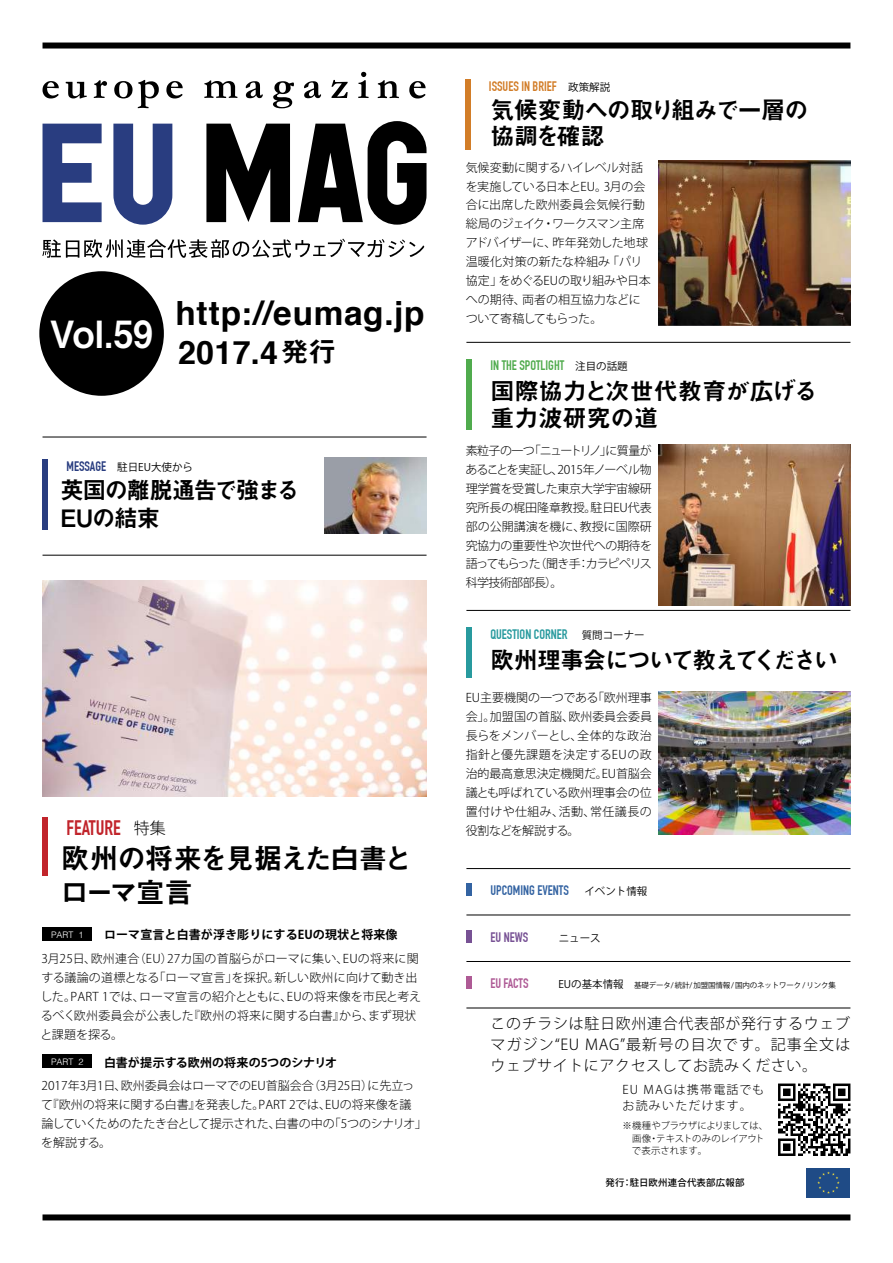
<style>
.page{position:relative;width:893px;height:1263px;background:#fff}
.page>*{position:absolute;margin:0;border:0;box-sizing:border-box;transform-origin:0 0}
.t1{font:37.5px "Midashi Go Pro MB31";color:#fff;scale:.95 1}
.t2{font:700 33.3px "Helvetica";letter-spacing:.02em;color:#000}
.t3{font:28.5px/34.2px "Midashi Go Pro MB31";letter-spacing:-.065em;color:#000}
.t4{font:24px/27.9px "Midashi Go Pro MB31";letter-spacing:-.04em;color:#000}
.t5{font:24px/27.3px "Midashi Go Pro MB31";color:#000}
.t6{font:24px "Midashi Go Pro MB31";letter-spacing:-.08em;color:#000}
.t7{font:20.55px "DIN Engschrift Std";color:#c1242b}
.t8{font:300 15px/21px "Koz Go Pro";letter-spacing:.04em;color:#000;text-align:justify}
.t9{font:13.5px "DIN Engschrift Std";color:#3363a2}
.t10{font:13.5px "DIN Engschrift Std";color:#289a9e}
.t11{font:13.5px "DIN Engschrift Std";color:#d27d28}
.t12{font:13.5px "DIN Engschrift Std";color:#50ab4d}
.t13{font:13.5px "DIN Engschrift Std";color:#ae5a95}
.t14{font:13.5px "DIN Engschrift Std";color:#775194}
.t15{font:300 12px/18.9px "Koz Go Pro";letter-spacing:-.01em;color:#000;text-align:justify}
.t16{font:300 12px/18.9px "Koz Go Pro";letter-spacing:.01em;color:#000}
.t17{font:700 12px "Koz Go Pro";letter-spacing:.01em;color:#000}
.t18{font:300 12px/16.5px "Koz Go Pro";letter-spacing:.1em;color:#000}
.t19{font:10.5px "Koz Go Pro";color:#000}
.t20{font:300 9.3px "Koz Go Pro";letter-spacing:-.02em;color:#000}
.t21{font:500 9.3px "Koz Go Pro";letter-spacing:.03em;color:#000}
.t22{font:300 9px "Helvetica";color:#fff}
.t23{font:7.5px "Koz Go Pro";letter-spacing:-.025em;color:#000}
.s1{font-family:"DIN Engschrift Std";font-size:13.5px;color:#293d80}
.s2{font-family:"Koz Go Pr 6 N";font-weight:300;font-size:16.05px;color:#000}
.s3{font-family:"Koz Go Pro";font-size:10.5px;color:#000}
.s4{font-size:10.5px}
</style>
<div class="page">
<div style="left:43px;top:43px;width:807px;height:6px;background:#000"></div>
<div style="left:43px;top:1214px;width:807px;height:6px;background:#000"></div>
<div style="left:39px;top:271px;width:125px;height:125px;background:#000;border-radius:50%"></div>
<svg style="left:43px;top:124px;width:59px;height:98px"></svg>
<svg style="left:113px;top:124px;width:59px;height:101px"></svg>
<svg style="left:206px;top:124px;width:84px;height:98px"></svg>
<svg style="left:298px;top:121px;width:128px;height:104px"></svg>
<svg style="left:43px;top:81px;width:16px;height:17px"></svg>
<svg style="left:66px;top:82px;width:21px;height:16px"></svg>
<svg style="left:94px;top:80px;width:13px;height:18px"></svg>
<svg style="left:114px;top:80px;width:45px;height:28px"></svg>
<svg style="left:166px;top:81px;width:17px;height:17px"></svg>
<svg style="left:204px;top:80px;width:33px;height:18px"></svg>
<svg style="left:246px;top:81px;width:17px;height:17px"></svg>
<svg style="left:273px;top:81px;width:21px;height:27px"></svg>
<svg style="left:304px;top:81px;width:17px;height:17px"></svg>
<svg style="left:331px;top:80px;width:17px;height:18px"></svg>
<svg style="left:358px;top:72px;width:11px;height:26px"></svg>
<svg style="left:378px;top:80px;width:21px;height:18px"></svg>
<svg style="left:409px;top:81px;width:17px;height:17px"></svg>
<svg style="left:42px;top:239px;width:382px;height:19px"></svg>
<svg style="left:778px;top:1083px;width:72px;height:73px"></svg>
<hr style="left:466px;top:342px;width:384px;height:1px;background:#000">
<div style="left:43px;top:459px;width:5px;height:71px;background:#293d80"></div>
<div style="left:466px;top:884px;width:6px;height:12px;background:#3363a2"></div>
<div style="left:466px;top:930px;width:6px;height:12px;background:#775194"></div>
<div style="left:466px;top:977px;width:6px;height:12px;background:#ae5a95"></div>
<hr style="left:43px;top:555px;width:384px;height:1px;background:#000">
<hr style="left:43px;top:437px;width:384px;height:1px;background:#000">
<div style="left:466px;top:359px;width:6px;height:71px;background:#50ab4d"></div>
<hr style="left:466px;top:610px;width:384px;height:1px;background:#000">
<div style="left:466px;top:627px;width:6px;height:51px;background:#289a9e"></div>
<hr style="left:466px;top:868px;width:384px;height:1px;background:#000">
<hr style="left:466px;top:915px;width:384px;height:1px;background:#000">
<hr style="left:466px;top:961px;width:384px;height:1px;background:#000">
<hr style="left:466px;top:1008px;width:384px;height:1px;background:#000">
<div style="left:806px;top:1168px;width:44px;height:29px;background:#1f4b86"></div>
<svg style="left:817px;top:1171px;width:23px;height:23px"></svg>
<div style="left:43px;top:927px;width:49px;height:14px;background:#000"></div>
<div style="left:43px;top:1055px;width:49px;height:13px;background:#000"></div>
<img style="left:325px;top:457px;width:102px;height:76px">
<div style="left:43px;top:818px;width:5px;height:58px;background:#c1242b"></div>
<img style="left:43px;top:580px;width:384px;height:216px">
<img style="left:658px;top:161px;width:192px;height:164px">
<img style="left:658px;top:444px;width:192px;height:161px">
<img style="left:658px;top:692px;width:192px;height:142px">
<div style="left:466px;top:80px;width:5px;height:70px;background:#d27d28"></div>
<h2 class="t2" style="left:176px;top:287px;width:250px">http://eumag.jp</h2>
<h1 class="t1" style="left:50px;top:304px;width:303px">Vol.59 <sub>2017.4</sub><sub>発行</sub></h1>
<p class="t19" style="left:67px;top:460px;width:128px"><span class="s1">MESSAGE</span> 駐日EU大使から</p>
<h3 class="t4" style="left:60px;top:473px;width:241px">英国の離脱通告で強まる<br>EUの結束</h3>
<h3 class="t7" style="left:67px;top:816px;width:101px">FEATURE <span class="s2">特集</span></h3>
<h3 class="t3" style="left:60px;top:837px;width:354px">欧州の将来を見据えた白書とローマ宣言</h3>
<p class="t22" style="left:51px;top:927px;width:34px">PART 1</p>
<p class="t17" style="left:104px;top:927px;width:295px">ローマ宣言と白書が浮き彫りにするEUの現状と将来像</p>
<p class="t16" style="left:40px;top:949px;width:382px">3月25日、欧州連合（EU）27カ国の首脳らがローマに集い、EUの将来に関する議論の道標となる「ローマ宣言」を採択。新しい欧州に向けて動き出した。PART 1では、ローマ宣言の紹介とともに、EUの将来像を市民と考えるべく欧州委員会が公表した『欧州の将来に関する白書』から、まず現状と課題を探る。</p>
<p class="t22" style="left:51px;top:1054px;width:34px">PART 2</p>
<p class="t17" style="left:104px;top:1054px;width:235px">白書が提示する欧州の将来の5つのシナリオ</p>
<p class="t15" style="left:41px;top:1077px;width:387px;text-align:left">2017年3月1日、欧州委員会はローマでのEU首脳会合（3月25日）に先立って『欧州の将来に関する白書』を発表した。PART 2では、EUの将来像を議<br>論していくためのたたき台として提示された、白書の中の「5つのシナリオ」を解説する。</p>
<p class="t11" style="left:489px;top:79px;width:123px">ISSUES IN BRIEF <span class="s3">政策解説</span></p>
<h3 class="t4" style="left:490px;top:94px;width:320px;line-height:25.8px">気候変動への取り組みで一層の協調を確認</h3>
<p class="t15" style="left:466px;top:158px;width:187px;text-align:left">気候変動に関するハイレベル対話を実施している日本とEU。3月の会合に出席した欧州委員会気候行動総局のジェイク・ワークスマン主席アドバイザーに、昨年発効した地球温暖化対策の新たな枠組み「パリ協定」をめぐるEUの取り組みや日本への期待、両者の相互協力などについて寄稿してもらった。</p>
<p class="t12" style="left:490px;top:358px;width:75px">IN THE SPOTLIGHT</p>
<p class="t19" style="left:575px;top:360px;width:54px">注目の話題</p>
<h3 class="t5" style="left:490px;top:374px;width:329px">国際協力と次世代教育が広げる重力波研究の道</h3>
<p class="t15" style="left:465px;top:441px;width:188px">素粒子の一つ「ニュートリノ」に質量があることを実証し、2015年ノーベル物理学賞を受賞した東京大学宇宙線研究所長の梶田隆章教授。駐日EU代表部の公開講演を機に、教授に国際研究協力の重要性や次世代への期待を語ってもらった（聞き手：カラピペリス科学技術部部長）。</p>
<p class="t10" style="left:490px;top:626px;width:156px">QUESTION CORNER <span class="s3">質問コーナー</span></p>
<h3 class="t6" style="left:490px;top:640px;width:349px">欧州理事会について教えてください</h3>
<p class="t15" style="left:466px;top:689px;width:188px">EU主要機関の一つである「欧州理事会」。加盟国の首脳、欧州委員会委員長らをメンバーとし、全体的な政治指針と優先課題を決定するEUの政治的最高意思決定機関だ。EU首脳会議とも呼ばれている欧州理事会の位置付けや仕組み、活動、常任議長の役割などを解説する。</p>
<p class="t9" style="left:490px;top:883px;width:158px">UPCOMING EVENTS <span class="s3">イベント情報</span></p>
<p class="t14" style="left:490px;top:929px;width:39px">EU NEWS</p>
<p class="t19" style="left:559px;top:931px;width:43px">ニュース</p>
<p class="t13" style="left:490px;top:976px;width:40px">EU FACTS</p>
<p class="t23" style="left:558px;top:981px;width:279px"><span class="s4">EUの基本情報</span> 基礎データ/統計/加盟国情報 / 国内のネットワーク / リンク集</p>
<p class="t8" style="left:490px;top:1013px;width:361px">このチラシは駐日欧州連合代表部が発行するウェブマガジン“EU MAG”最新号の目次です。記事全文はウェブサイトにアクセスしてお読みください。</p>
<p class="t18" style="left:622px;top:1081px;width:143px">EU MAGは携帯電話でもお読みいただけます。</p>
<p class="t20" style="left:622px;top:1119px;width:147px">※機種やブラウザによりましては、</p>
<p class="t20" style="left:622px;top:1132px;width:144px">　画像・テキストのみのレイアウト</p>
<p class="t20" style="left:632px;top:1145px;width:77px">で表示されます。</p>
<p class="t21" style="left:605px;top:1176px;width:141px">発行：駐日欧州連合代表部広報部</p>
</div>
